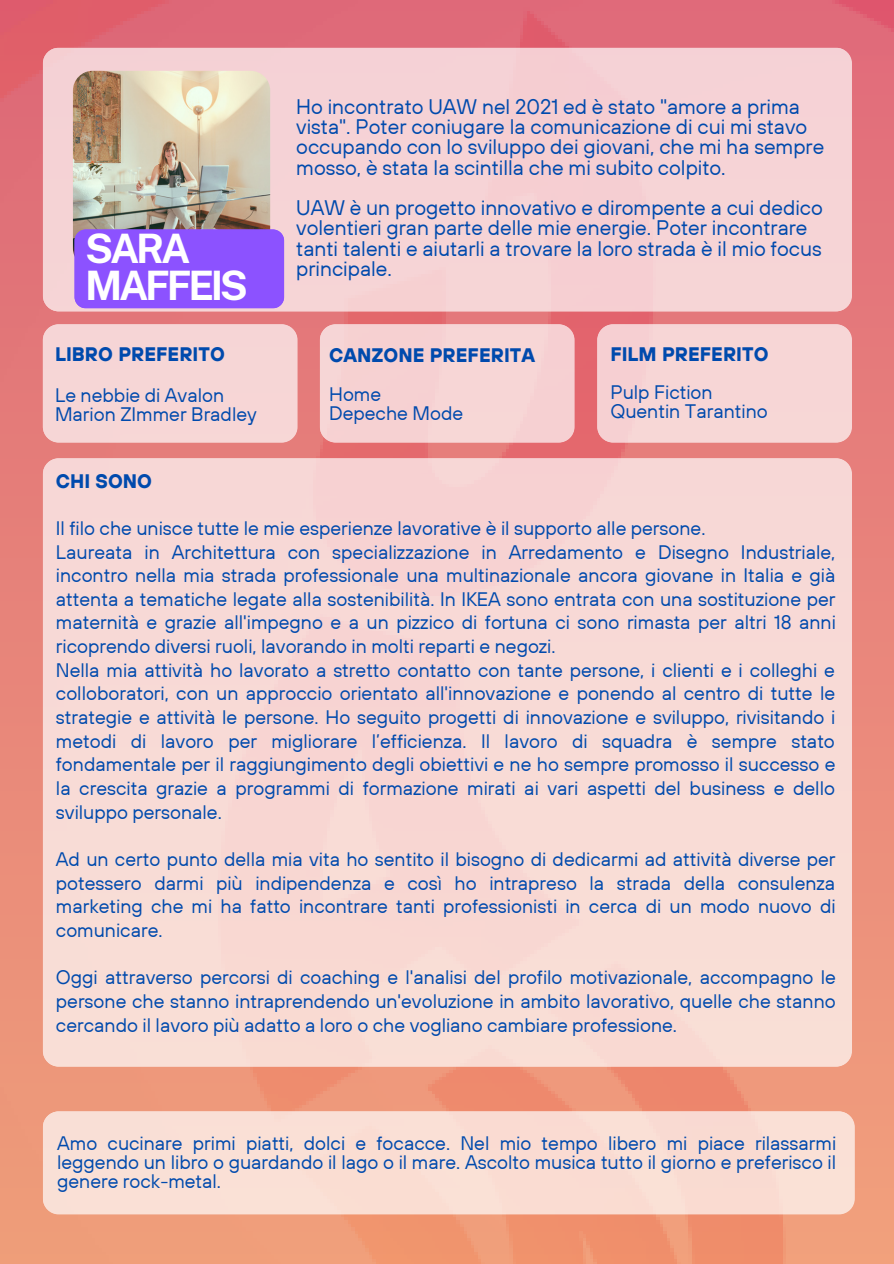
<style>
.page{position:relative;width:894px;height:1264px;background:#fff}
.page>*{position:absolute;margin:0;border:0;box-sizing:border-box;transform-origin:0 0}
.t1{font:700 40.5px "Public Sans";letter-spacing:-.08em;color:#fff}
.t2{font:21px/20.2px "TT Hoves";color:#004aad}
.t3{font:19.5px/23.7px "TT Hoves";color:#004aad;text-align:justify}
.t4{font:700 19.5px "TT Hoves";color:#004aad}
</style>
<div class="page">
<img style="left:0;top:0;width:893px;height:1263px">
<div style="left:43px;top:48px;width:808px;height:263px;background:#f6d2d6"></div>
<img style="left:73px;top:71px;width:197px;height:197px;border-radius:20px">
<div style="left:43px;top:324px;width:254px;height:118px;background:#f6d6d6"></div>
<div style="left:320px;top:324px;width:254px;height:118px;background:#f6d1d2"></div>
<div style="left:597px;top:324px;width:254px;height:118px;background:#f7d6d6"></div>
<div style="left:43px;top:1111px;width:810px;height:102px;background:#fadfd6"></div>
<div style="left:75px;top:229px;width:209px;height:79px;background:#8c52ff"></div>
<div style="left:43px;top:458px;width:808px;height:608px;background:#f8d9d6"></div>
<p class="t1" style="left:85px;top:225px;width:107px">SARA</p>
<p class="t1" style="left:85px;top:262px;width:164px">MAFFEIS</p>
<p class="t4" style="left:55px;top:341px;width:171px">LIBRO PREFERITO</p>
<p class="t3" style="left:55px;top:382px;width:170px">Le nebbie di Avalon</p>
<p class="t3" style="left:55px;top:402px;width:203px">Marion ZImmer Bradley</p>
<p class="t2" style="left:296px;top:96px;width:529px">Ho incontrato UAW nel 2021 ed è stato "amore a prima vista". Poter coniugare la comunicazione di cui mi stavo occupando con lo sviluppo dei giovani, che mi ha sempre mosso, è stata la scintilla che mi subito colpito.</p>
<p class="t2" style="left:296px;top:197px;width:528px">UAW è un progetto innovativo e dirompente a cui dedico volentieri gran parte delle mie energie. Poter incontrare tanti talenti e aiutarli a trovare la loro strada è il mio focus principale.</p>
<p class="t4" style="left:329px;top:343px;width:207px">CANZONE PREFERITA</p>
<p class="t3" style="left:329px;top:381px;width:53px">Home</p>
<p class="t3" style="left:329px;top:400px;width:135px">Depeche Mode</p>
<p class="t4" style="left:610px;top:341px;width:160px">FILM PREFERITO</p>
<p class="t3" style="left:610px;top:380px;width:104px">Pulp Fiction</p>
<p class="t3" style="left:610px;top:399px;width:159px">Quentin Tarantino</p>
<p class="t4" style="left:56px;top:468px;width:98px">CHI SONO</p>
<p class="t3" style="left:56px;top:516px;width:651px">Il filo che unisce tutte le mie esperienze lavorative è il supporto alle persone.</p>
<p class="t3" style="left:56px;top:539px;width:781px">Laureata in Architettura con specializzazione in Arredamento e Disegno Industriale, incontro nella mia strada professionale una multinazionale ancora giovane in Italia e già attenta a tematiche legate alla sostenibilità. In IKEA sono entrata con una sostituzione per maternità e grazie all'impegno e a un pizzico di fortuna ci sono rimasta per altri 18 anni ricoprendo diversi ruoli, lavorando in molti reparti e negozi.</p>
<p class="t3" style="left:56px;top:657px;width:780px">Nella mia attività ho lavorato a stretto contatto con tante persone, i clienti e i colleghi e colloboratori, con un approccio orientato all'innovazione e ponendo al centro di tutte le strategie e attività le persone. Ho seguito progetti di innovazione e sviluppo, rivisitando i metodi di lavoro per migliorare l’efficienza. Il lavoro di squadra è sempre stato fondamentale per il raggiungimento degli obiettivi e ne ho sempre promosso il successo e la crescita grazie a programmi di formazione mirati ai vari aspetti del business e dello sviluppo personale.</p>
<p class="t3" style="left:56px;top:847px;width:781px">Ad un certo punto della mia vita ho sentito il bisogno di dedicarmi ad attività diverse per potessero darmi più indipendenza e così ho intrapreso la strada della consulenza marketing che mi ha fatto incontrare tanti professionisti in cerca di un modo nuovo di comunicare.</p>
<p class="t3" style="left:56px;top:965px;width:781px">Oggi attraverso percorsi di coaching e l'analisi del profilo motivazionale, accompagno le persone che stanno intraprendendo un'evoluzione in ambito lavorativo, quelle che stanno cercando il lavoro più adatto a loro o che vogliano cambiare professione.</p>
<p class="t3" style="left:57px;top:1133px;width:780px;line-height:19.2px">Amo cucinare primi piatti, dolci e focacce. Nel mio tempo libero mi piace rilassarmi leggendo un libro o guardando il lago o il mare. Ascolto musica tutto il giorno e preferisco il genere rock-metal.</p>
</div>
